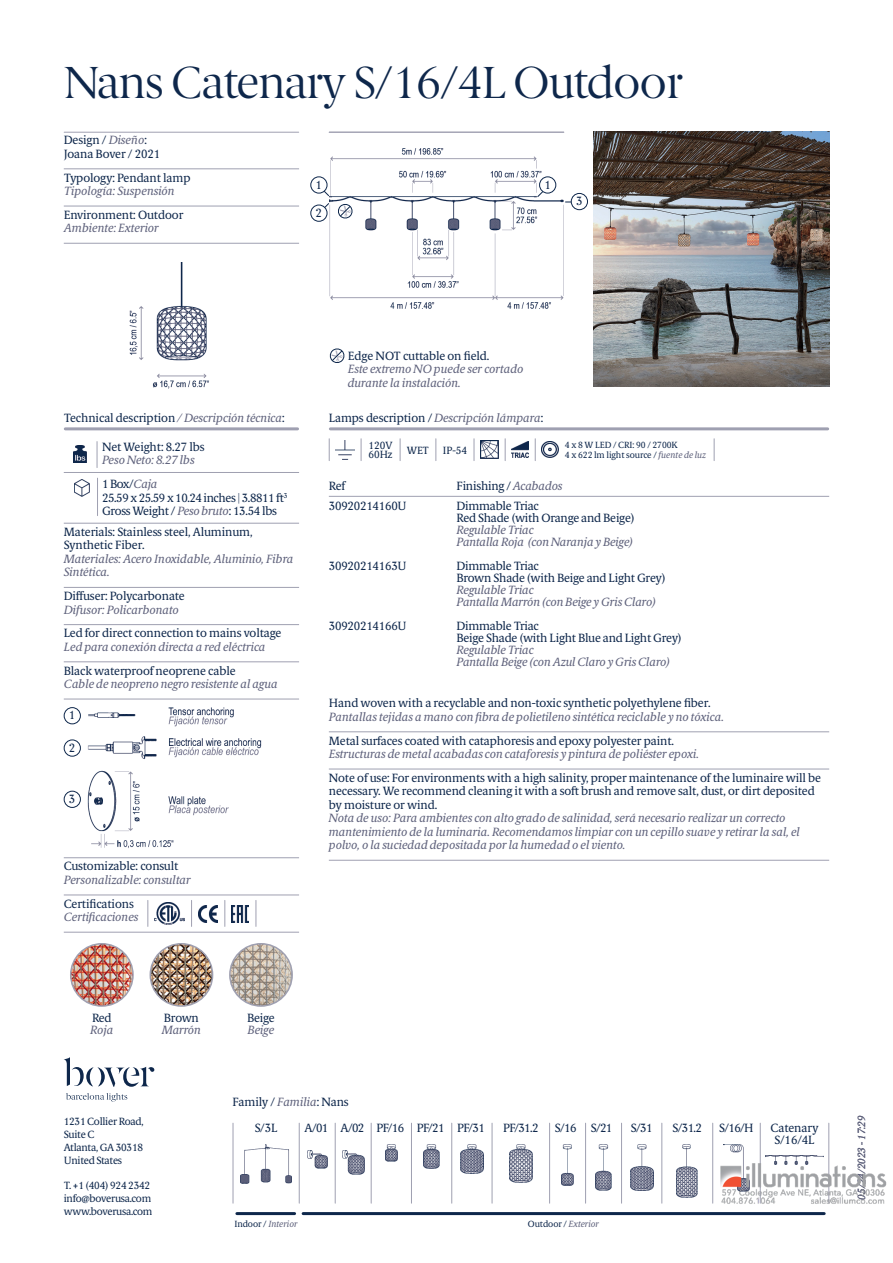
<style>
.page{position:relative;width:893px;height:1263px;background:#fff}
.page>*{position:absolute;margin:0;border:0;box-sizing:border-box;transform-origin:0 0}
.t1{font:45px "Berlingske Serif";letter-spacing:-.025em;color:#0e274b}
.t2{font:12px/13.5px "Berlingske Serif Tx";letter-spacing:-.01em;color:#0e274b}
.t3{font:italic 12px/13.5px "Berlingske Serif Tx";letter-spacing:-.01em;color:#5f627c}
.t4{font:12px/13.5px "Berlingske Serif Tx";letter-spacing:-.035em;color:#0e274b}
.t5{font:12px "Berlingske Serif Tx";letter-spacing:-.05em;color:#0e274b}
.t6{font:10.5px/12.8px "Berlingske Serif Tx";letter-spacing:-.025em;color:#0e274b}
.t7{font:italic 10.5px "Berlingske Serif Tx";letter-spacing:-.01em;color:#5f627c}
.t8{font:9px/10.8px "Berlingske Serif Tx";letter-spacing:-.01em;color:#0e274b}
.t9{font:italic 9px "Berlingske Serif Tx";letter-spacing:-.01em;color:#5f627c}
.s1{font-style:italic;color:#5f627c}
.s2{font-style:normal;color:#0e274b}
</style>
<div class="page">
<hr style="left:237px;top:1212px;width:58px;height:3px;background:#0e274b">
<hr style="left:303px;top:1212px;width:521px;height:3px;background:#0e274b">
<img style="left:63px;top:131px;width:824px;height:1073px">
<svg style="left:337px;top:204px;width:17px;height:16px"></svg>
<svg style="left:329px;top:348px;width:17px;height:16px"></svg>
<h1 class="t1" style="left:64px;top:53px;width:620px">Nans Catenary S/16/4L Outdoor</h1>
<p class="t2" style="left:64px;top:133px;width:98px">Design / <span class="s1">Diseño</span>:<br>Joana Bover / 2021</p>
<p class="t2" style="left:64px;top:171px;width:128px">Typology: Pendant lamp</p>
<p class="t3" style="left:64px;top:184px;width:113px">Tipología: Suspensión</p>
<p class="t2" style="left:64px;top:208px;width:121px">Environment: Outdoor</p>
<p class="t3" style="left:64px;top:221px;width:97px">Ambiente: Exterior</p>
<p class="t2" style="left:316px;top:178px;width:8px">1</p>
<p class="t2" style="left:544px;top:178px;width:8px">1</p>
<p class="t2" style="left:316px;top:206px;width:8px">2</p>
<p class="t2" style="left:576px;top:194px;width:8px">3</p>
<p class="t2" style="left:64px;top:411px;width:222px">Technical description <span class="s1">/ Descripción técnica</span>:</p>
<p class="t2" style="left:102px;top:440px;width:104px">Net Weight: 8.27 lbs</p>
<p class="t3" style="left:102px;top:448px;width:94px;line-height:23.7px">Peso Neto: 8.27 lbs<br><span class="s2">1 Box/</span>Caja</p>
<p class="t4" style="left:102px;top:491px;width:187px">25.59 x 25.59 x 10.24 inches | 3.8811 ft<sup>3<br></sup>Gross Weight / <span class="s1">Peso bruto</span>: 13.54 lbs</p>
<p class="t2" style="left:64px;top:525px;width:190px">Materials: Stainless steel, Aluminum,<br>Synthetic Fiber.</p>
<p class="t3" style="left:64px;top:552px;width:231px">Materiales: Acero Inoxidable, Aluminio, Fibra<br>Sintética.</p>
<p class="t2" style="left:64px;top:589px;width:123px">Diffuser: Polycarbonate</p>
<p class="t3" style="left:64px;top:603px;width:117px">Difusor: Policarbonato</p>
<p class="t2" style="left:64px;top:626px;width:219px">Led for direct connection to mains voltage</p>
<p class="t3" style="left:64px;top:640px;width:203px">Led para conexión directa a red eléctrica</p>
<p class="t2" style="left:64px;top:663px;width:173px">Black waterproof neoprene cable</p>
<p class="t3" style="left:64px;top:677px;width:216px">Cable de neopreno negro resistente al agua</p>
<p class="t2" style="left:69px;top:708px;width:8px">1</p>
<p class="t2" style="left:69px;top:741px;width:8px">2</p>
<p class="t2" style="left:69px;top:792px;width:8px">3</p>
<p class="t2" style="left:64px;top:859px;width:116px">Customizable: consult</p>
<p class="t3" style="left:64px;top:873px;width:129px">Personalizable: consultar</p>
<p class="t2" style="left:64px;top:897px;width:72px">Certifications</p>
<p class="t3" style="left:64px;top:910px;width:76px">Certificaciones</p>
<p class="t2" style="left:348px;top:349px;width:143px">Edge NOT cuttable on field.</p>
<p class="t3" style="left:348px;top:363px;width:177px">Este extremo NO puede ser cortado durante la instalación.</p>
<p class="t2" style="left:329px;top:411px;width:216px">Lamps description / <span class="s1">Descripción lámpara</span>:</p>
<p class="t6" style="left:369px;top:441px;width:26px;line-height:9px">120V<br>60Hz</p>
<p class="t6" style="left:407px;top:444px;width:24px">WET</p>
<p class="t6" style="left:443px;top:444px;width:26px">IP-54</p>
<p class="t8" style="left:565px;top:439px;width:143px">4 x 8 W LED / CRI: 90 / 2700K<br>4 x 622 lm light source / <span class="s1">fuente de luz</span></p>
<p class="t2" style="left:329px;top:479px;width:18px">Ref</p>
<p class="t2" style="left:456px;top:479px;width:108px">Finishing / <span class="s1">Acabados</span></p>
<p class="t2" style="left:329px;top:499px;width:79px">30920214160U</p>
<p class="t2" style="left:456px;top:500px;width:180px;line-height:12px">Dimmable Triac<br>Red Shade (with Orange and Beige)</p>
<p class="t3" style="left:456px;top:524px;width:179px;line-height:12px">Regulable Triac<br>Pantalla Roja (con Naranja y Beige)</p>
<p class="t2" style="left:329px;top:559px;width:79px">30920214163U</p>
<p class="t2" style="left:456px;top:560px;width:211px;line-height:12px">Dimmable Triac<br>Brown Shade (with Beige and Light Grey)</p>
<p class="t3" style="left:456px;top:584px;width:201px;line-height:12px">Regulable Triac<br>Pantalla Marrón (con Beige y Gris Claro)</p>
<p class="t2" style="left:329px;top:619px;width:79px">30920214166U</p>
<p class="t2" style="left:456px;top:620px;width:227px;line-height:12px">Dimmable Triac<br>Beige Shade (with Light Blue and Light Grey)</p>
<p class="t3" style="left:456px;top:644px;width:215px;line-height:12px">Regulable Triac<br>Pantalla Beige (con Azul Claro y Gris Claro)</p>
<p class="t2" style="left:329px;top:696px;width:383px">Hand woven with a recyclable and non-toxic synthetic polyethylene fiber.</p>
<p class="t3" style="left:329px;top:710px;width:397px">Pantallas tejidas a mano con fibra de polietileno sintética reciclable y no tóxica.</p>
<p class="t2" style="left:329px;top:733px;width:347px">Metal surfaces coated with cataphoresis and epoxy polyester paint.</p>
<p class="t3" style="left:329px;top:747px;width:372px">Estructuras de metal acabadas con cataforesis y pintura de poliéster epoxi.</p>
<p class="t2" style="left:329px;top:771px;width:494px">Note of use: For environments with a high salinity, proper maintenance of the luminaire will be necessary. We recommend cleaning it with a soft brush and remove salt, dust, or dirt deposited by moisture or wind.</p>
<p class="t3" style="left:329px;top:811px;width:473px">Nota de uso: Para ambientes con alto grado de salinidad, será necesario realizar un correcto mantenimiento de la luminaria. Recomendamos limpiar con un cepillo suave y retirar la sal, el polvo, o la suciedad depositada por la humedad o el viento.</p>
<p class="t2" style="left:92px;top:1011px;width:21px">Red</p>
<p class="t3" style="left:90px;top:1023px;width:25px">Roja</p>
<p class="t2" style="left:164px;top:1011px;width:37px">Brown</p>
<p class="t3" style="left:162px;top:1023px;width:41px">Marrón</p>
<p class="t2" style="left:247px;top:1011px;width:29px">Beige</p>
<p class="t3" style="left:248px;top:1023px;width:28px">Beige</p>
<p class="t6" style="left:64px;top:1115px;width:81px">1231 Collier Road,<br>Suite C<br>Atlanta, GA 30318<br>United States</p>
<p class="t6" style="left:64px;top:1179px;width:90px">T. +1 (404) 924 2342 info@boverusa.com www.boverusa.com</p>
<p class="t2" style="left:233px;top:1095px;width:118px">Family / <span class="s1">Familia</span>: Nans</p>
<p class="t2" style="left:255px;top:1121px;width:24px">S/3L</p>
<p class="t5" style="left:305px;top:1119px;width:182px">A/01 A/02 PF/16 PF/21 PF/31</p>
<p class="t2" style="left:503px;top:1121px;width:37px">PF/31.2</p>
<p class="t2" style="left:555px;top:1121px;width:59px">S/16 S/21</p>
<p class="t2" style="left:631px;top:1121px;width:23px">S/31</p>
<p class="t2" style="left:673px;top:1121px;width:31px">S/31.2</p>
<p class="t2" style="left:719px;top:1121px;width:36px">S/16/H</p>
<p class="t2" style="left:771px;top:1122px;width:49px;line-height:12px;text-align:center">Catenary<br>S/16/4L</p>
<p class="t9" style="left:234px;top:1218px;width:65px"><span class="s2">Indoor /</span> Interior</p>
<p class="t8" style="left:528px;top:1219px;width:73px">Outdoor / <span class="s1">Exterior</span></p>
<p class="t7" style="left:854px;top:1199px;width:86px;rotate:-90deg">05/24/2023 - 17:29</p>
</div>
